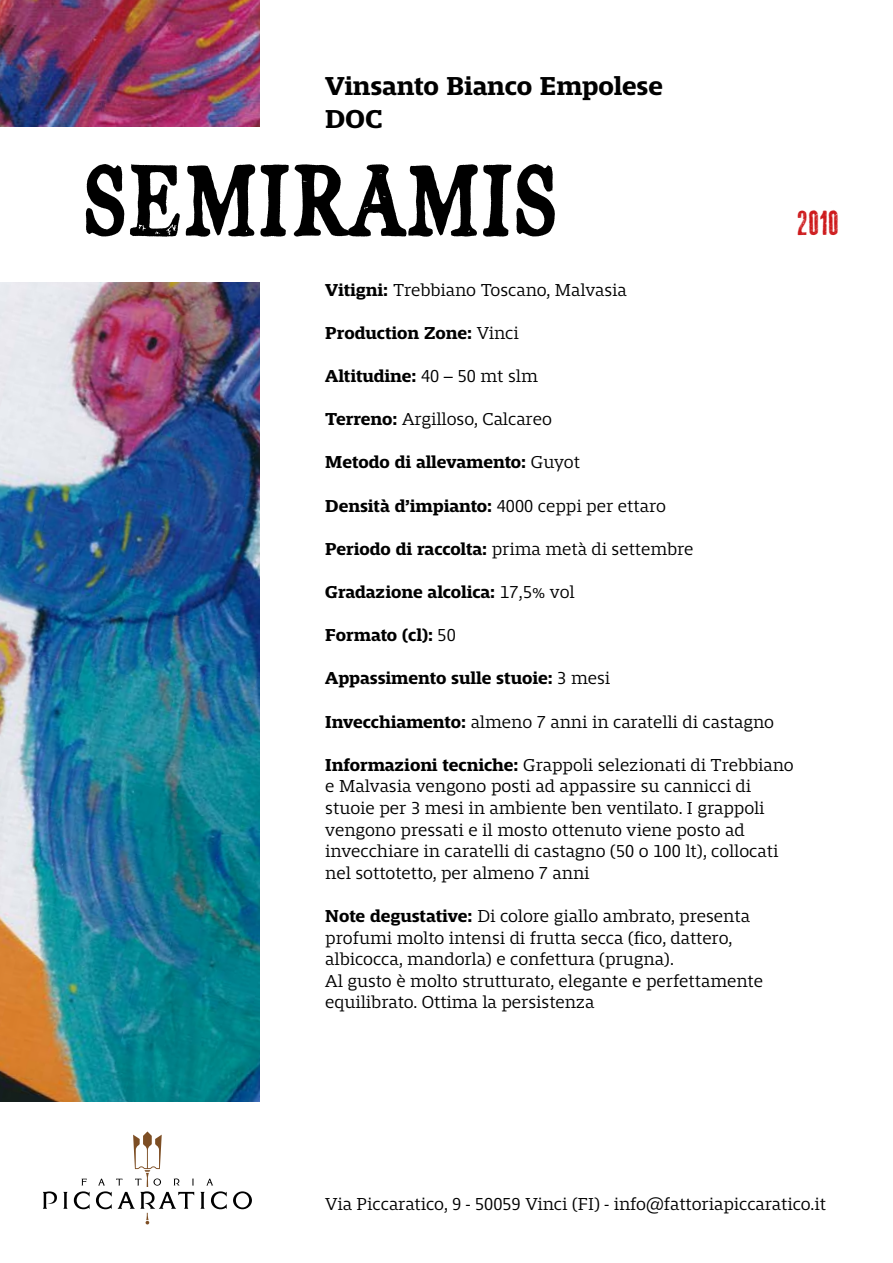
<style>
.page{position:relative;width:893px;height:1263px;background:#fff}
.page>*{position:absolute;margin:0;border:0;box-sizing:border-box;transform-origin:0 0}
.t1{font:90px "Abegnale";letter-spacing:.05em;color:#000}
.t2{font:36px "Old Press";color:#cd1719}
.t3{font:700 27px/32.4px "Mislab Std";color:#000}
.t4{font:300 18px/21.6px "Mislab Std";color:#000}
.t5{font:700 18px "Mislab Std";color:#000}
.s1{font-weight:700}
.s2{font-weight:300}
</style>
<div class="page">
<img style="left:0;top:0;width:259px;height:127px">
<img style="left:0;top:282px;width:259px;height:819px">
<svg style="left:43px;top:1191px;width:14px;height:18px"></svg>
<svg style="left:63px;top:1192px;width:4px;height:17px"></svg>
<svg style="left:74px;top:1191px;width:16px;height:18px"></svg>
<svg style="left:200px;top:1192px;width:5px;height:17px"></svg>
<svg style="left:211px;top:1191px;width:16px;height:18px"></svg>
<svg style="left:233px;top:1191px;width:19px;height:18px"></svg>
<svg style="left:82px;top:1179px;width:5px;height:6px"></svg>
<svg style="left:206px;top:1179px;width:7px;height:6px"></svg>
<svg style="left:96px;top:1131px;width:98px;height:93px"></svg>
<h3 class="t3" style="left:325px;top:70px;width:339px">Vinsanto Bianco Empolese<br>DOC</h3>
<h1 class="t1" style="left:86px;top:164px;width:472px">SEMIRAMIS</h1>
<h2 class="t2" style="left:798px;top:202px;width:43px">2010</h2>
<p class="t4" style="left:325px;top:279px;width:303px"><span class="s1">Vitigni:</span> Trebbiano Toscano, Malvasia</p>
<p class="t5" style="left:325px;top:324px;width:195px">Production Zone: <span class="s2">Vinci</span></p>
<p class="t5" style="left:325px;top:367px;width:214px">Altitudine: <span class="s2">40 – 50 mt slm</span></p>
<p class="t4" style="left:325px;top:409px;width:228px"><span class="s1">Terreno:</span> Argilloso, Calcareo</p>
<p class="t5" style="left:325px;top:453px;width:256px">Metodo di allevamento: <span class="s2">Guyot</span></p>
<p class="t5" style="left:325px;top:496px;width:342px">Densità d’impianto: <span class="s2">4000 ceppi per ettaro</span></p>
<p class="t4" style="left:325px;top:538px;width:370px"><span class="s1">Periodo di raccolta:</span> prima metà di settembre</p>
<p class="t5" style="left:325px;top:583px;width:251px">Gradazione alcolica: <span class="s2">17,5% vol</span></p>
<p class="t5" style="left:325px;top:626px;width:132px">Formato (cl): <span class="s2">50</span></p>
<p class="t5" style="left:325px;top:669px;width:286px">Appassimento sulle stuoie: <span class="s2">3 mesi</span></p>
<p class="t4" style="left:325px;top:711px;width:450px"><span class="s1">Invecchiamento:</span> almeno 7 anni in caratelli di castagno</p>
<p class="t4" style="left:325px;top:754px;width:470px"><span class="s1">Informazioni tecniche:</span> Grappoli selezionati di Trebbiano e Malvasia vengono posti ad appassire su cannicci di stuoie per 3 mesi in ambiente ben ventilato. I grappoli vengono pressati e il mosto ottenuto viene posto ad invecchiare in caratelli di castagno (50 o 100 lt), collocati nel sottotetto, per almeno 7 anni</p>
<p class="t4" style="left:325px;top:905px;width:439px"><span class="s1">Note degustative:</span> Di colore giallo ambrato, presenta profumi molto intensi di frutta secca (fico, dattero, albicocca, mandorla) e confettura (prugna).<br>Al gusto è molto strutturato, elegante e perfettamente equilibrato. Ottima la persistenza</p>
<p class="t4" style="left:325px;top:1193px;width:502px">Via Piccaratico, 9 - 50059 Vinci (FI) - info@fattoriapiccaratico.it</p>
</div>
